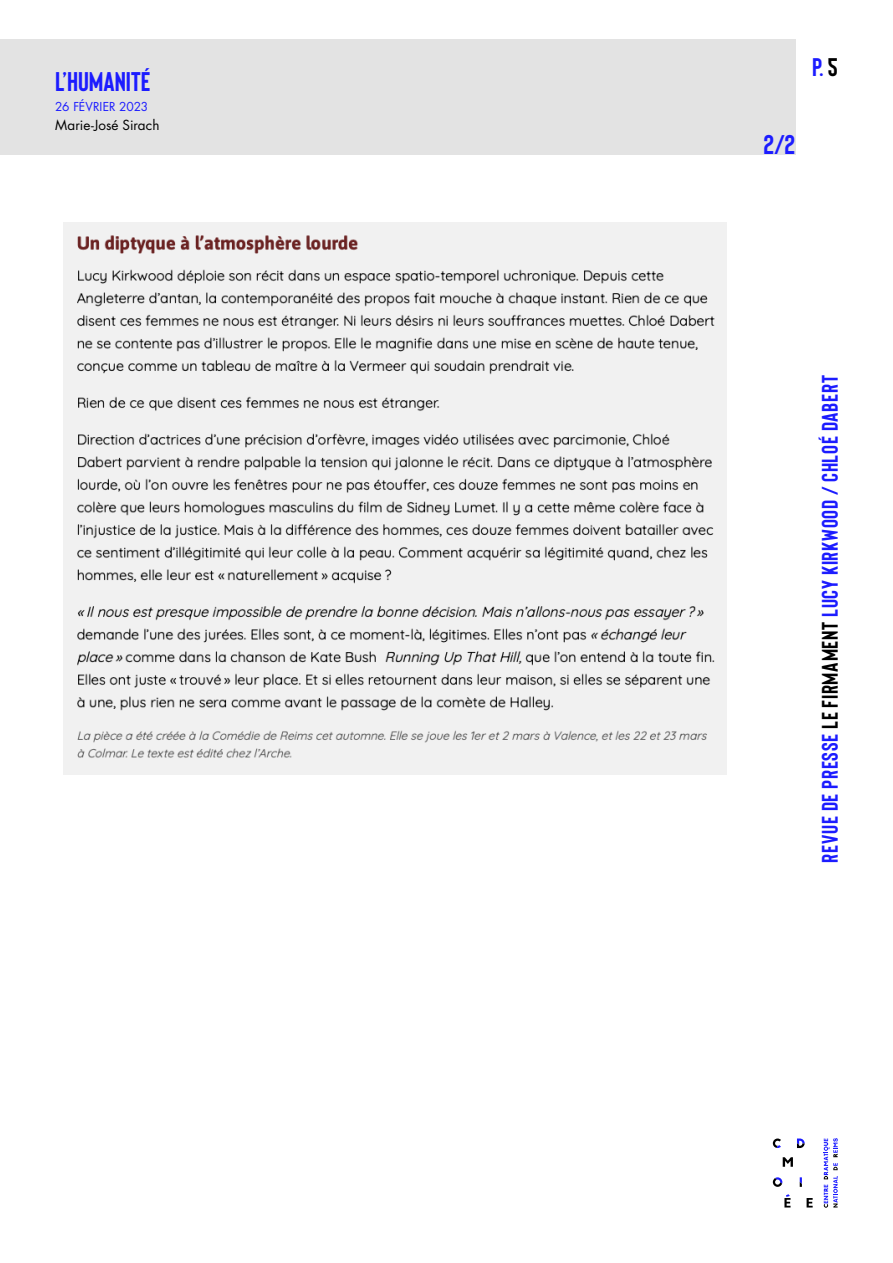
<style>
.page{position:relative;width:893px;height:1263px;background:#fff}
.page>*{position:absolute;margin:0;border:0;box-sizing:border-box;transform-origin:0 0}
.t1{font:700 27px "Bison";letter-spacing:.005em;color:#1c1cff}
.t2{font:700 25.5px "Bison";color:#1c1cff}
.t3{font:700 22.5px "Bison";letter-spacing:.03em;color:#1c1cff}
.t4{font:13.5px "Futura Std";color:#000}
.t5{font:12px "Futura Std";letter-spacing:-.005em;color:#1c1cff}
.s1{color:#000}
</style>
<div class="page">
<svg style="left:784px;top:1194px;width:6px;height:13px"></svg>
<svg style="left:807px;top:1198px;width:6px;height:9px"></svg>
<svg style="left:773px;top:1138px;width:8px;height:10px"></svg>
<svg style="left:797px;top:1138px;width:8px;height:10px"></svg>
<svg style="left:783px;top:1157px;width:10px;height:10px"></svg>
<svg style="left:800px;top:1177px;width:2px;height:10px"></svg>
<svg style="left:773px;top:1177px;width:9px;height:10px"></svg>
<svg style="left:824px;top:1138px;width:14px;height:70px"></svg>
<div style="left:0;top:39px;width:795px;height:115px;background:#e3e3e3"></div>
<img style="left:64px;top:223px;width:662px;height:551px">
<p class="t1" style="left:55px;top:65px;width:97px">L’HUMANITÉ</p>
<p class="t5" style="left:55px;top:99px;width:95px">26 FÉVRIER 2023</p>
<p class="t4" style="left:55px;top:117px;width:106px">Marie-José Sirach</p>
<p class="t2" style="left:812px;top:51px;width:27px">p. <span class="s1">5</span></p>
<p class="t1" style="left:763px;top:128px;width:33px">2/2</p>
<p class="t3" style="left:816px;top:863px;width:489px;rotate:-90deg">revue de presse <span class="s1">le firmament</span> lucy kirkwood / Chloé Dabert</p>
</div>
